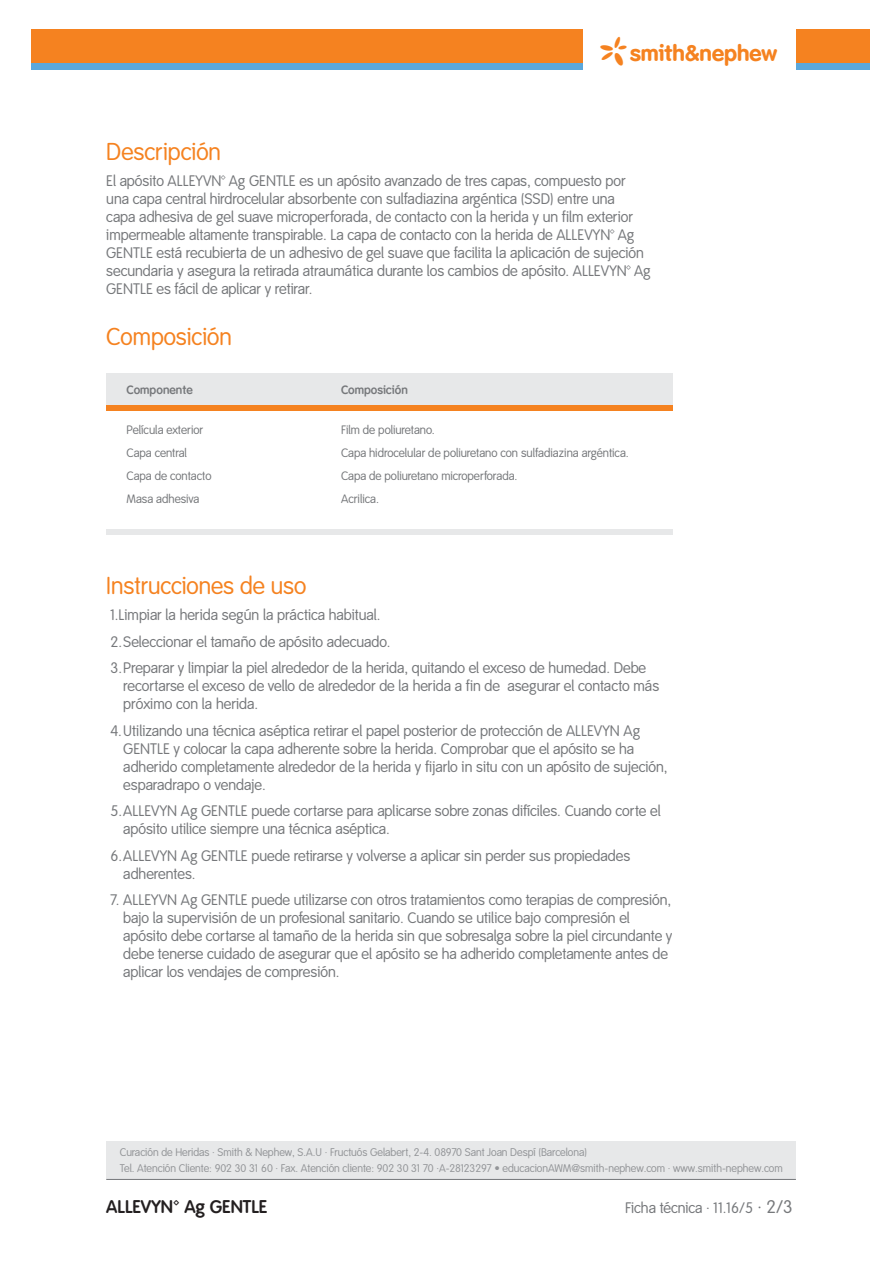
<style>
.page{position:relative;width:893px;height:1263px;background:#fff}
.page>*{position:absolute;margin:0;border:0;box-sizing:border-box;transform-origin:0 0}
.t1{font:24px "Smith&Nephew";color:#f58220}
.t2{font:22.35px "Smith&Nephew Logo";color:#f58220}
.t3{font:700 18px "Smith&Nephew";color:#231f20}
.t4{font:15px/18px "Smith&Nephew";color:#76787b}
.t5{font:12px "Smith&Nephew";color:#76787b}
.t6{font:700 12px "Smith&Nephew";color:#76787b}
.t7{font:10.95px/16.5px "Smith&Nephew";color:#939598}
.s1{font-size:18px}
</style>
<div class="page">
<div style="left:107px;top:1141px;width:689px;height:39px;background:#e7e8e9"></div>
<hr style="left:106px;top:1179px;width:690px;height:1px;background:#76787b">
<div style="left:796px;top:36px;width:74px;height:33px;background:#5ba8dc"></div>
<div style="left:796px;top:29px;width:74px;height:34px;background:#f58220"></div>
<div style="left:31px;top:36px;width:552px;height:33px;background:#5ba8dc"></div>
<div style="left:31px;top:29px;width:552px;height:34px;background:#f58220"></div>
<div style="left:106px;top:373px;width:567px;height:32px;background:#e7e8e9"></div>
<div style="left:106px;top:405px;width:567px;height:6px;background:#f58220"></div>
<div style="left:106px;top:529px;width:567px;height:5px;background:#e7e8e9"></div>
<h2 class="t2" style="left:601px;top:37px;width:178px">*smith&amp;nephew</h2>
<p class="t1" style="left:106px;top:138px;width:116px">Descripción</p>
<p class="t4" style="left:106px;top:173px;width:546px">El apósito ALLEYVN™ Ag GENTLE es un apósito avanzado de tres capas, compuesto por una capa central hirdrocelular absorbente con sulfadiazina argéntica (SSD) entre una<br>capa adhesiva de gel suave microperforada, de contacto con la herida y un film exterior impermeable altamente transpirable. La capa de contacto con la herida de ALLEVYN™ Ag GENTLE está recubierta de un adhesivo de gel suave que facilita la aplicación de sujeción secundaria y asegura la retirada atraumática durante los cambios de apósito. ALLEVYN™ Ag GENTLE es fácil de aplicar y retirar.</p>
<p class="t1" style="left:106px;top:322px;width:127px">Composición</p>
<p class="t6" style="left:127px;top:382px;width:68px">Componente</p>
<p class="t6" style="left:341px;top:382px;width:68px">Composición</p>
<p class="t5" style="left:127px;top:423px;width:78px">Película exterior</p>
<p class="t5" style="left:341px;top:423px;width:95px">Film de poliuretano.</p>
<p class="t5" style="left:127px;top:446px;width:62px">Capa central</p>
<p class="t5" style="left:341px;top:446px;width:289px">Capa hidrocelular de poliuretano con sulfadiazina argéntica.</p>
<p class="t5" style="left:127px;top:469px;width:86px">Capa de contacto</p>
<p class="t5" style="left:341px;top:469px;width:178px">Capa de poliuretano microperforada.</p>
<p class="t5" style="left:127px;top:492px;width:74px">Masa adhesiva</p>
<p class="t5" style="left:341px;top:492px;width:40px">Acrilica.</p>
<p class="t1" style="left:106px;top:572px;width:202px">Instrucciones de uso</p>
<p class="t4" style="left:111px;top:607px;width:271px">1.Limpiar la herida según la práctica habitual.</p>
<p class="t4" style="left:111px;top:633px;width:282px">2.Seleccionar el tamaño de apósito adecuado.</p>
<p class="t4" style="left:123px;top:660px;width:537px;text-indent:-13px">3.Preparar y limpiar la piel alrededor de la herida, quitando el exceso de humedad. Debe recortarse el exceso de vello de alrededor de la herida a fin de asegurar el contacto más próximo con la herida.</p>
<p class="t4" style="left:123px;top:722px;width:546px;text-indent:-13px">4.Utilizando una técnica aséptica retirar el papel posterior de protección de ALLEVYN Ag GENTLE y colocar la capa adherente sobre la herida. Comprobar que el apósito se ha adherido completamente alrededor de la herida y fijarlo in situ con un apósito de sujeción, esparadrapo o vendaje.</p>
<p class="t4" style="left:123px;top:803px;width:539px;text-indent:-13px">5.ALLEVYN Ag GENTLE puede cortarse para aplicarse sobre zonas difíciles. Cuando corte el apósito utilice siempre una técnica aséptica.</p>
<p class="t4" style="left:123px;top:847px;width:508px;text-indent:-13px">6.ALLEVYN Ag GENTLE puede retirarse y volverse a aplicar sin perder sus propiedades adherentes.</p>
<p class="t4" style="left:123px;top:892px;width:551px;text-indent:-13px">7. ALLEYVN Ag GENTLE puede utilizarse con otros tratamientos como terapias de compresión, bajo la supervisión de un profesional sanitario. Cuando se utilice bajo compresión el apósito debe cortarse al tamaño de la herida sin que sobresalga sobre la piel circundante y debe tenerse cuidado de asegurar que el apósito se ha adherido completamente antes de aplicar los vendajes de compresión.</p>
<p class="t7" style="left:120px;top:1144px;width:664px">Curación de Heridas · Smith &amp; Nephew, S.A.U · Fructuós Gelabert, 2-4. 08970 Sant Joan Despí (Barcelona)<br>Tel. Atención Cliente: 902 30 31 60 · Fax. Atención cliente: 902 30 31 70 ·A-28123297 • educacionAWM@smith-nephew.com · www.smith-nephew.com</p>
<p class="t3" style="left:106px;top:1196px;width:163px">ALLEVYN™ Ag GENTLE</p>
<p class="t4" style="left:625px;top:1199px;width:169px">Ficha técnica · 11.16/5 <span class="s1">· 2/3</span></p>
</div>
